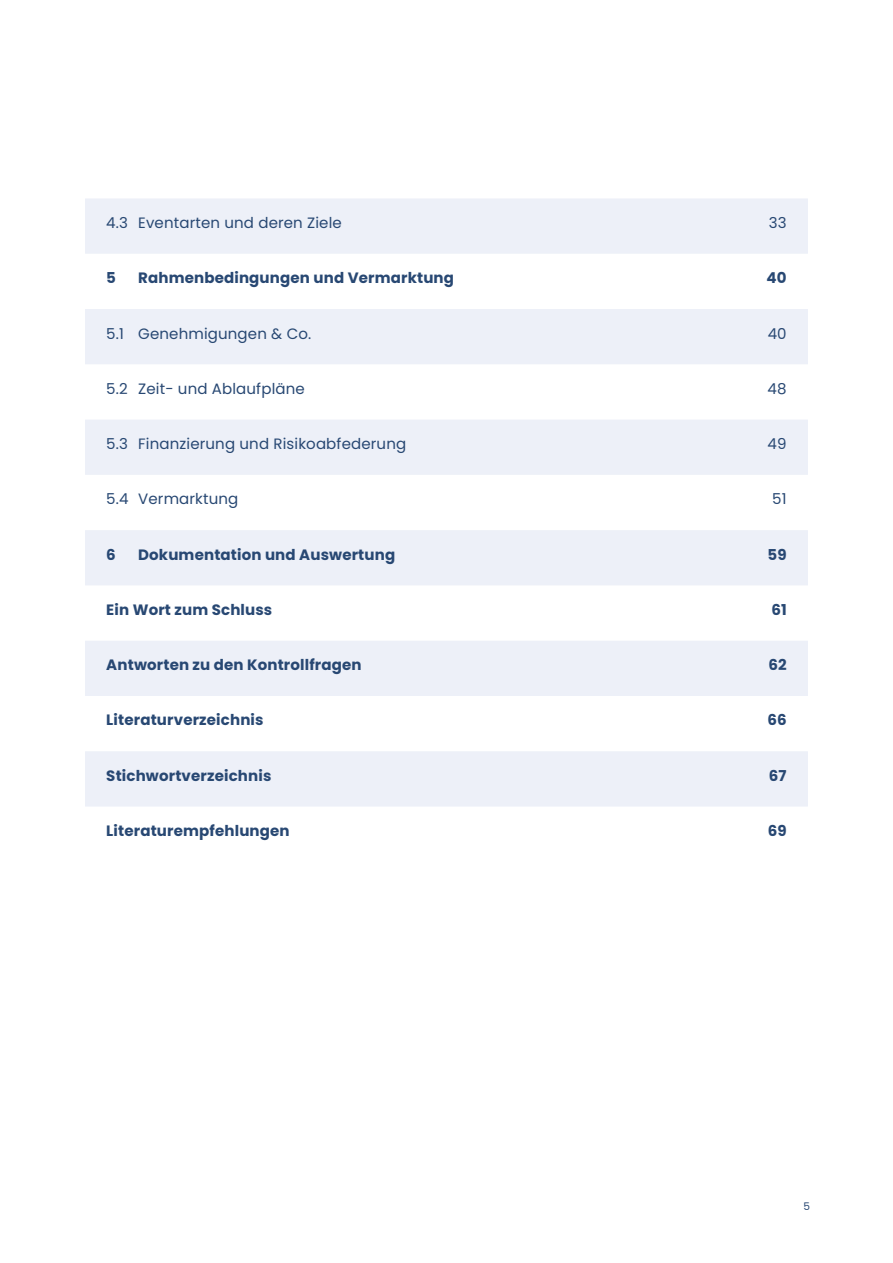
<style>
.page{position:relative;width:893px;height:1263px;background:#fff}
.page>*{position:absolute;margin:0;border:0;box-sizing:border-box;transform-origin:0 0}
.t1{font:700 15px "Poppins";letter-spacing:.01em;color:#284873}
.t2{font:15px "Poppins";letter-spacing:.01em;color:#284873}
.t3{font:10.5px "Poppins";color:#284873}
</style>
<div class="page">
<svg style="left:85px;top:199px;width:723px;height:608px;fill:#edf0f8"></svg>
<p class="t2" style="left:106px;top:214px;width:237px">4.3 Eventarten und deren Ziele</p>
<p class="t2" style="left:769px;top:214px;width:19px">33</p>
<p class="t1" style="left:106px;top:269px;width:11px">5</p>
<p class="t1" style="left:138px;top:269px;width:317px">Rahmenbedingungen und Vermarktung</p>
<p class="t1" style="left:767px;top:269px;width:22px">40</p>
<p class="t2" style="left:106px;top:325px;width:207px">5.1 Genehmigungen &amp; Co.</p>
<p class="t2" style="left:768px;top:325px;width:21px">40</p>
<p class="t2" style="left:106px;top:380px;width:200px">5.2 Zeit- und Ablaufpläne</p>
<p class="t2" style="left:768px;top:380px;width:21px">48</p>
<p class="t2" style="left:106px;top:435px;width:301px">5.3 Finanzierung und Risikoabfederung</p>
<p class="t2" style="left:768px;top:435px;width:21px">49</p>
<p class="t2" style="left:106px;top:490px;width:134px">5.4 Vermarktung</p>
<p class="t2" style="left:772px;top:490px;width:16px">51</p>
<p class="t1" style="left:106px;top:546px;width:11px">6</p>
<p class="t1" style="left:138px;top:546px;width:259px">Dokumentation und Auswertung</p>
<p class="t1" style="left:767px;top:546px;width:21px">59</p>
<p class="t1" style="left:106px;top:601px;width:168px">Ein Wort zum Schluss</p>
<p class="t1" style="left:771px;top:601px;width:17px">61</p>
<p class="t1" style="left:106px;top:656px;width:257px">Antworten zu den Kontrollfragen</p>
<p class="t1" style="left:768px;top:656px;width:20px">62</p>
<p class="t1" style="left:106px;top:711px;width:159px">Literaturverzeichnis</p>
<p class="t1" style="left:767px;top:711px;width:21px">66</p>
<p class="t1" style="left:106px;top:767px;width:167px">Stichwortverzeichnis</p>
<p class="t1" style="left:769px;top:767px;width:19px">67</p>
<p class="t1" style="left:106px;top:822px;width:185px">Literaturempfehlungen</p>
<p class="t1" style="left:768px;top:822px;width:20px">69</p>
<p class="t3" style="left:803px;top:1200px;width:8px">5</p>
</div>
